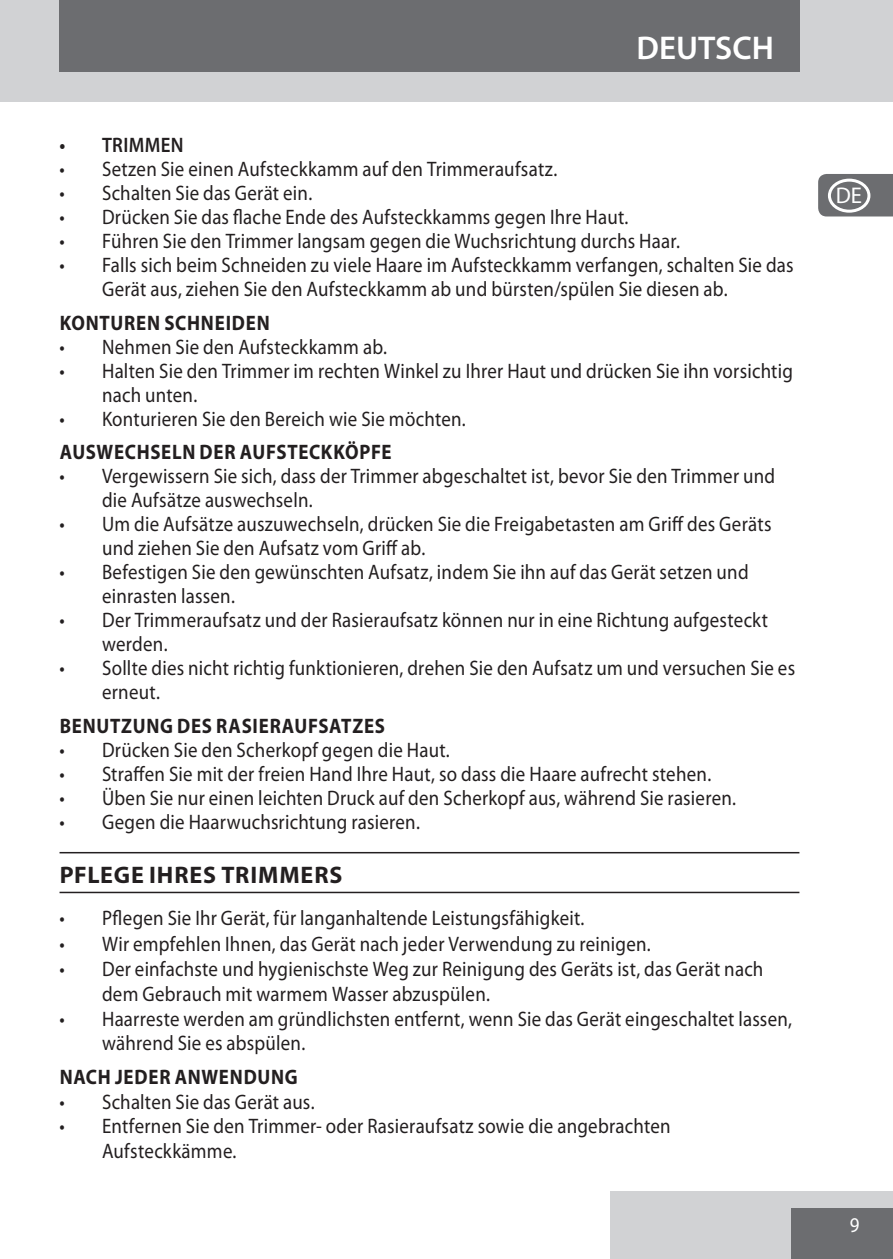
<style>
.page{position:relative;width:893px;height:1259px;background:#fff}
.page>*{position:absolute;margin:0;border:0;box-sizing:border-box;transform-origin:0 0}
.t1{font:600 33px "Myriad Pro";color:#fff}
.t2{font:700 24px "Myriad Pro";letter-spacing:.035em;color:#231f20}
.t3{font:22.8px "Myriad Pro";color:#fff}
.t4{font:21px/24px "Myriad Pro";letter-spacing:.015em;color:#231f20;scale:.9 1}
.t5{font:700 21px "Myriad Pro";letter-spacing:.04em;color:#231f20;scale:.9 1}
.t6{font:600 21px "Myriad Pro";letter-spacing:.02em;color:#231f20;scale:.9 1}
.t7{font:21px "Myriad Pro";color:#fff;scale:.9 1}
</style>
<div class="page">
<div style="left:611px;top:1191px;width:282px;height:68px;background:#d1d2d4"></div>
<div style="left:791px;top:1208px;width:102px;height:51px;background:#6c6d70"></div>
<div style="left:0;top:0;width:893px;height:102px;background:#d1d2d4"></div>
<div style="left:59px;top:0;width:740px;height:72px;background:#6c6d70"></div>
<hr style="left:60px;top:852px;width:739px;height:1px;background:#231f20">
<hr style="left:60px;top:891px;width:739px;height:2px;background:#231f20">
<svg style="left:818px;top:174px;width:75px;height:42px;background:#737477"></svg>
<div style="left:828px;top:136px;width:42px;height:34px;border:3px solid #fff;border-radius:50%"></div>
<div style="left:828px;top:179px;width:42px;height:34px;border:3px solid #fff;border-radius:50%"></div>
<div style="left:828px;top:221px;width:42px;height:34px;border:3px solid #fff;border-radius:50%"></div>
<div style="left:828px;top:264px;width:42px;height:34px;border:3px solid #fff;border-radius:50%"></div>
<div style="left:828px;top:306px;width:42px;height:34px;border:3px solid #fff;border-radius:50%"></div>
<div style="left:828px;top:349px;width:42px;height:34px;border:3px solid #fff;border-radius:50%"></div>
<div style="left:828px;top:391px;width:42px;height:34px;border:3px solid #fff;border-radius:50%"></div>
<div style="left:828px;top:434px;width:42px;height:34px;border:3px solid #fff;border-radius:50%"></div>
<div style="left:828px;top:476px;width:42px;height:34px;border:3px solid #fff;border-radius:50%"></div>
<div style="left:828px;top:519px;width:42px;height:34px;border:3px solid #fff;border-radius:50%"></div>
<div style="left:828px;top:561px;width:42px;height:34px;border:3px solid #fff;border-radius:50%"></div>
<div style="left:828px;top:604px;width:42px;height:34px;border:3px solid #fff;border-radius:50%"></div>
<div style="left:828px;top:646px;width:42px;height:34px;border:3px solid #fff;border-radius:50%"></div>
<div style="left:828px;top:689px;width:42px;height:34px;border:3px solid #fff;border-radius:50%"></div>
<div style="left:828px;top:731px;width:42px;height:34px;border:3px solid #fff;border-radius:50%"></div>
<div style="left:828px;top:774px;width:42px;height:34px;border:3px solid #fff;border-radius:50%"></div>
<div style="left:828px;top:816px;width:42px;height:34px;border:3px solid #fff;border-radius:50%"></div>
<div style="left:828px;top:859px;width:42px;height:34px;border:3px solid #fff;border-radius:50%"></div>
<div style="left:828px;top:901px;width:42px;height:34px;border:3px solid #fff;border-radius:50%"></div>
<div style="left:828px;top:944px;width:42px;height:34px;border:3px solid #fff;border-radius:50%"></div>
<div style="left:828px;top:986px;width:42px;height:34px;border:3px solid #fff;border-radius:50%"></div>
<div style="left:828px;top:1029px;width:42px;height:34px;border:3px solid #fff;border-radius:50%"></div>
<div style="left:828px;top:1071px;width:42px;height:35px;border:3px solid #fff;border-radius:50%"></div>
<div style="left:828px;top:1114px;width:42px;height:34px;border:3px solid #fff;border-radius:50%"></div>
<p class="t1" style="left:637px;top:27px;width:139px">DEUTSCH</p>
<p class="t6" style="left:60px;top:131px;width:139px">• TRIMMEN</p>
<p class="t4" style="left:60px;top:156px;width:555px">• Setzen Sie einen Aufsteckkamm auf den Trimmeraufsatz.</p>
<p class="t4" style="left:60px;top:180px;width:282px">• Schalten Sie das Gerät ein.</p>
<p class="t4" style="left:60px;top:204px;width:634px">• Drücken Sie das flache Ende des Aufsteckkamms gegen Ihre Haut.</p>
<p class="t4" style="left:60px;top:228px;width:691px">• Führen Sie den Trimmer langsam gegen die Wuchsrichtung durchs Haar.</p>
<p class="t4" style="left:102px;top:252px;width:770px;text-indent:-43px">• Falls sich beim Schneiden zu viele Haare im Aufsteckkamm verfangen, schalten Sie das<br>Gerät aus, ziehen Sie den Aufsteckkamm ab und bürsten/spülen Sie diesen ab.</p>
<p class="t5" style="left:60px;top:309px;width:235px">KONTUREN SCHNEIDEN</p>
<p class="t4" style="left:60px;top:334px;width:365px">• Nehmen Sie den Aufsteckkamm ab.</p>
<p class="t4" style="left:102px;top:358px;width:769px;text-indent:-43px">• Halten Sie den Trimmer im rechten Winkel zu Ihrer Haut und drücken Sie ihn vorsichtig nach unten.</p>
<p class="t4" style="left:60px;top:406px;width:453px">• Konturieren Sie den Bereich wie Sie möchten.</p>
<p class="t5" style="left:60px;top:438px;width:370px">AUSWECHSELN DER AUFSTECKKÖPFE</p>
<p class="t4" style="left:102px;top:464px;width:749px;text-indent:-43px">• Vergewissern Sie sich, dass der Trimmer abgeschaltet ist, bevor Sie den Trimmer und die Aufsätze auswechseln.</p>
<p class="t4" style="left:102px;top:512px;width:745px;text-indent:-43px">• Um die Aufsätze auszuwechseln, drücken Sie die Freigabetasten am Griff des Geräts und ziehen Sie den Aufsatz vom Griff ab.</p>
<p class="t4" style="left:102px;top:560px;width:720px;text-indent:-43px">• Befestigen Sie den gewünschten Aufsatz, indem Sie ihn auf das Gerät setzen und einrasten lassen.</p>
<p class="t4" style="left:102px;top:608px;width:742px;text-indent:-43px">• Der Trimmeraufsatz und der Rasieraufsatz können nur in eine Richtung aufgesteckt werden.</p>
<p class="t4" style="left:102px;top:656px;width:772px;text-indent:-43px">• Sollte dies nicht richtig funktionieren, drehen Sie den Aufsatz um und versuchen Sie es erneut.</p>
<p class="t5" style="left:60px;top:712px;width:363px">BENUTZUNG DES RASIERAUFSATZES</p>
<p class="t4" style="left:60px;top:738px;width:435px">• Drücken Sie den Scherkopf gegen die Haut.</p>
<p class="t4" style="left:60px;top:762px;width:726px">• Straffen Sie mit der freien Hand Ihre Haut, so dass die Haare aufrecht stehen.</p>
<p class="t4" style="left:60px;top:786px;width:753px">• Üben Sie nur einen leichten Druck auf den Scherkopf aus, während Sie rasieren.</p>
<p class="t4" style="left:60px;top:810px;width:402px">• Gegen die Haarwuchsrichtung rasieren.</p>
<p class="t2" style="left:60px;top:859px;width:284px">PFLEGE IHRES TRIMMERS</p>
<p class="t4" style="left:60px;top:906px;width:585px">• Pflegen Sie Ihr Gerät, für langanhaltende Leistungsfähigkeit.</p>
<p class="t4" style="left:60px;top:931px;width:658px">• Wir empfehlen Ihnen, das Gerät nach jeder Verwendung zu reinigen.</p>
<p class="t4" style="left:102px;top:956px;width:736px;line-height:25.2px;text-indent:-43px">• Der einfachste und hygienischste Weg zur Reinigung des Geräts ist, das Gerät nach dem Gebrauch mit warmem Wasser abzuspülen.</p>
<p class="t4" style="left:102px;top:1006px;width:768px;text-indent:-43px">• Haarreste werden am gründlichsten entfernt, wenn Sie das Gerät eingeschaltet lassen, während Sie es abspülen.</p>
<p class="t5" style="left:60px;top:1063px;width:266px">NACH JEDER ANWENDUNG</p>
<p class="t4" style="left:60px;top:1089px;width:285px">• Schalten Sie das Gerät aus.</p>
<p class="t4" style="left:102px;top:1113px;width:633px;text-indent:-43px">• Entfernen Sie den Trimmer- oder Rasieraufsatz sowie die angebrachten<br>Aufsteckkämme.</p>
<p class="t3" style="left:836px;top:181px;width:28px">DE</p>
<p class="t7" style="left:850px;top:1212px;width:12px">9</p>
</div>
